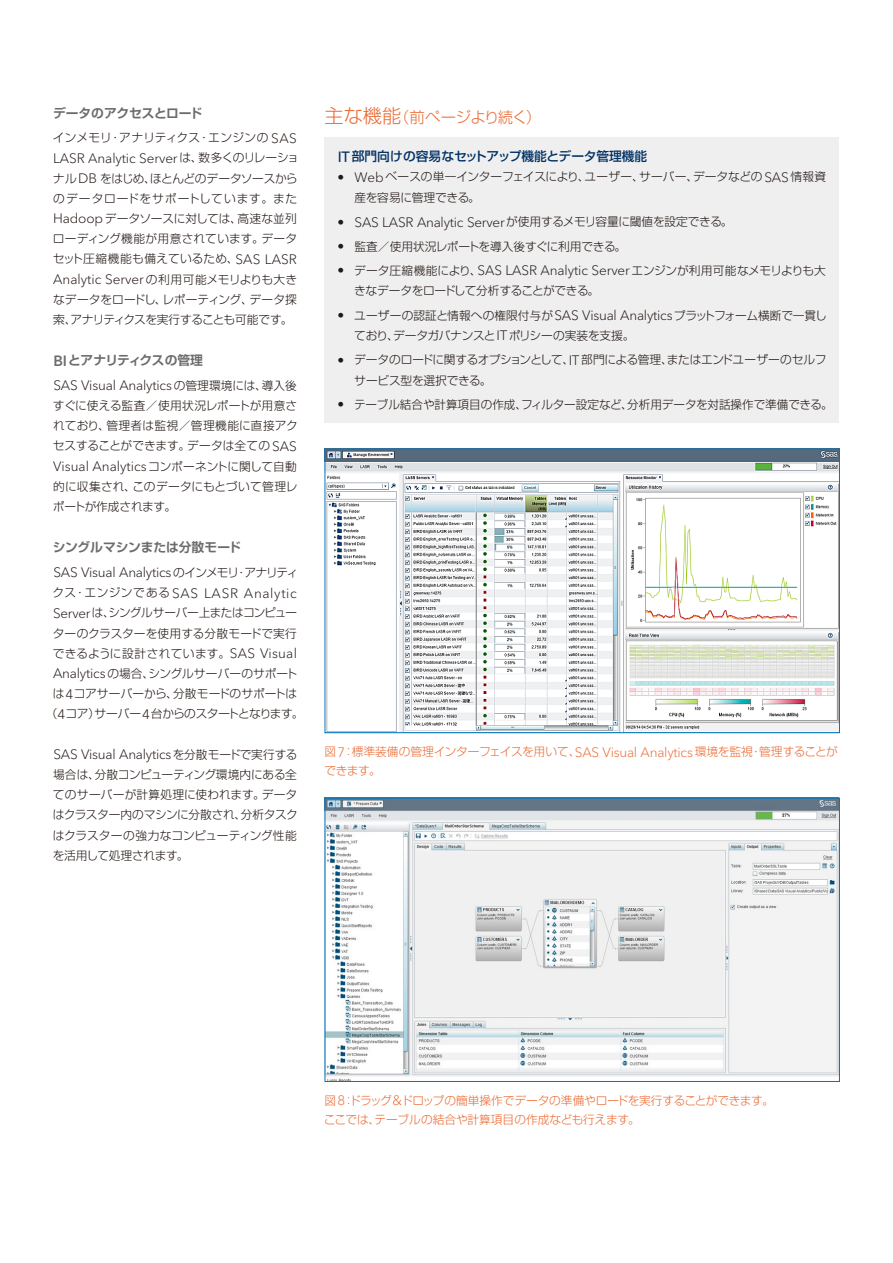
<style>
.page{position:relative;width:893px;height:1263px;background:#fff}
.page>*{position:absolute;margin:0;border:0;box-sizing:border-box;transform-origin:0 0}
.t1{font:300 15.3px "Shin Go Pr 6 N";letter-spacing:-.055em;color:#ec6b34}
.t2{font:300 13.5px/20.2px "Avenir Next W1 G";letter-spacing:-.015em;color:#221815}
.t3{font:700 12.75px "Shin Go Pr 6 N De";letter-spacing:-.01em;color:#6d6c6c}
.t4{font:500 12.75px "Shin Go Pr 6 N";color:#003064}
.t5{font:300 11.7px/20.2px "Shin Go Pr 6 N";letter-spacing:-.005em;color:#221815}
.t6{font:300 11.7px/19.2px "Shin Go Pr 6 N";letter-spacing:-.01em;color:#ec6b34}
.t7{font:300 11.7px/20.2px "Shin Go Pr 6 N";letter-spacing:-.03em;color:#221815}
.t8{font:300 11.7px "Shin Go Pr 6 N";letter-spacing:.02em;color:#221815}
.s1{font-family:"Avenir Next W1 G";font-size:13.5px}
.s2{font-family:"Shin Go Pr 6 N";font-size:11.7px}
.s3{font-family:"Avenir Next W1 G";font-weight:600;font-size:14.85px}
.s4{font-size:19.2px}
.s5{font-family:"Avenir Next W1 G";font-size:14.85px}
</style>
<div class="page">
<div style="left:325px;top:137px;width:514px;height:286px;background:#efefef"></div>
<img style="left:327px;top:451px;width:511px;height:280px">
<div style="left:325px;top:449px;width:515px;height:284px;border:1px solid #0076c0"></div>
<img style="left:327px;top:800px;width:511px;height:280px">
<div style="left:325px;top:798px;width:515px;height:284px;border:1px solid #0076c0"></div>
<p class="t3" style="left:53px;top:102px;width:151px">データのアクセスとロード</p>
<p class="t8" style="left:53px;top:128px;width:246px">インメモリ・アナリティクス・エンジンの <span class="s1">SAS</span></p>
<p class="t2" style="left:53px;top:148px;width:247px">LASR Analytic Server <span class="s2">は、数多くのリレーショ</span></p>
<p class="t5" style="left:53px;top:167px;width:246px;text-align:justify">ナル <span class="s1">DB</span> をはじめ、ほとんどのデータソースからのデータロードをサポートしています。また<span class="s1">Hadoop</span>データソースに対しては、高速な並列ローディング機能が用意されています。データセット圧縮機能も備えているため、<span class="s1">SAS LASR</span></p>
<p class="t2" style="left:53px;top:269px;width:246px">Analytic Server <span class="s2">の利用可能メモリよりも大き</span></p>
<p class="t5" style="left:53px;top:288px;width:245px">なデータをロードし、レポーティング、データ探索、アナリティクスを実行することも可能です。</p>
<p class="t3" style="left:53px;top:350px;width:151px"><span class="s3">BI</span>とアナリティクスの管理</p>
<p class="t2" style="left:53px;top:375px;width:245px">SAS Visual Analytics <span class="s2">の管理環境には、導入後</span></p>
<p class="t5" style="left:53px;top:394px;width:246px;text-align:justify">すぐに使える監査／使用状況レポートが用意されており、管理者は監視／管理機能に直接アクセスすることができます。データは全ての <span class="s1">SAS</span></p>
<p class="t2" style="left:53px;top:456px;width:245px">Visual Analytics<span class="s2">コンポーネントに関して自動</span></p>
<p class="t5" style="left:53px;top:475px;width:246px">的に収集され、このデータにもとづいて管理レポートが作成されます。</p>
<p class="t3" style="left:53px;top:537px;width:189px">シングルマシンまたは分散モード</p>
<p class="t2" style="left:52px;top:563px;width:247px">SAS Visual Analytics<span class="s2">のインメモリ・アナリティクス・エンジンである</span> SAS LASR Analytic</p>
<p class="t5" style="left:46px;top:602px;width:259px;text-align:center"><span class="s1">Server</span>は、シングルサーバー上またはコンピューターのクラスターを使用する分散モードで実行できるように設計されています。<span class="s1">SAS Visual<br>Analytics</span> の場合、シングルサーバーのサポートは<span class="s1">4</span>コアサーバーから、分散モードのサポートは（<span class="s1">4</span>コア）サーバー<span class="s1">4</span>台からのスタートとなります。</p>
<p class="t2" style="left:53px;top:744px;width:246px">SAS Visual Analytics<span class="s2">を分散モードで実行する</span></p>
<p class="t5" style="left:53px;top:763px;width:246px;text-align:justify">場合は、分散コンピューティング環境内にある全てのサーバーが計算処理に使われます。データはクラスター内のマシンに分散され、分析タスクはクラスターの強力なコンピューティング性能を活用して処理されます。</p>
<h1 class="t1" style="left:325px;top:105px;width:218px"><span class="s4">主な機能</span>（前ページより続く）</h1>
<p class="t4" style="left:338px;top:146px;width:311px"><span class="s5">IT</span>部門向けの容易なセットアップ機能とデータ管理機能</p>
<p class="t5" style="left:354px;top:166px;width:473px;text-indent:-17px"><span class="s1">• Web</span> ベースの単一インターフェイスにより、ユーザー、サーバー、データなどの <span class="s1">SAS</span> 情報資産を容易に管理できる。</p>
<p class="t2" style="left:337px;top:212px;width:397px">• SAS LASR Analytic Server<span class="s2">が使用するメモリ容量に閾値を設定できる。</span></p>
<p class="t5" style="left:337px;top:235px;width:290px"><span class="s1">•</span> 監査／使用状況レポートを導入後すぐに利用できる。</p>
<p class="t5" style="left:354px;top:259px;width:473px;text-indent:-17px"><span class="s1">•</span> データ圧縮機能により、<span class="s1">SAS LASR Analytic Server</span>エンジンが利用可能なメモリよりも大きなデータをロードして分析することができる。</p>
<p class="t5" style="left:354px;top:304px;width:474px;text-indent:-17px"><span class="s1">•</span> ユーザーの認証と情報への権限付与が<span class="s1">SAS Visual Analytics</span>プラットフォーム横断で一貫しており、データガバナンスと<span class="s1">IT</span>ポリシーの実装を支援。</p>
<p class="t7" style="left:354px;top:349px;width:474px;text-indent:-17px"><span class="s1">•</span> データのロードに関するオプションとして、<span class="s1">IT</span> 部門による管理、またはエンドユーザーのセルフサービス型を選択できる。</p>
<p class="t5" style="left:337px;top:393px;width:497px"><span class="s1">•</span> テーブル結合や計算項目の作成、フィルター設定など、分析用データを対話操作で準備できる。</p>
<p class="t6" style="left:324px;top:741px;width:515px">図<span class="s1">7</span>：標準装備の管理インターフェイスを用いて、<span class="s1">SAS Visual Analytics</span> 環境を監視・管理することができます。</p>
<p class="t6" style="left:324px;top:1090px;width:451px">図<span class="s1">8</span>：ドラッグ<span class="s1">&amp;</span>ドロップの簡単操作でデータの準備やロードを実行することができます。ここでは、テーブルの結合や計算項目の作成なども行えます。</p>
</div>
